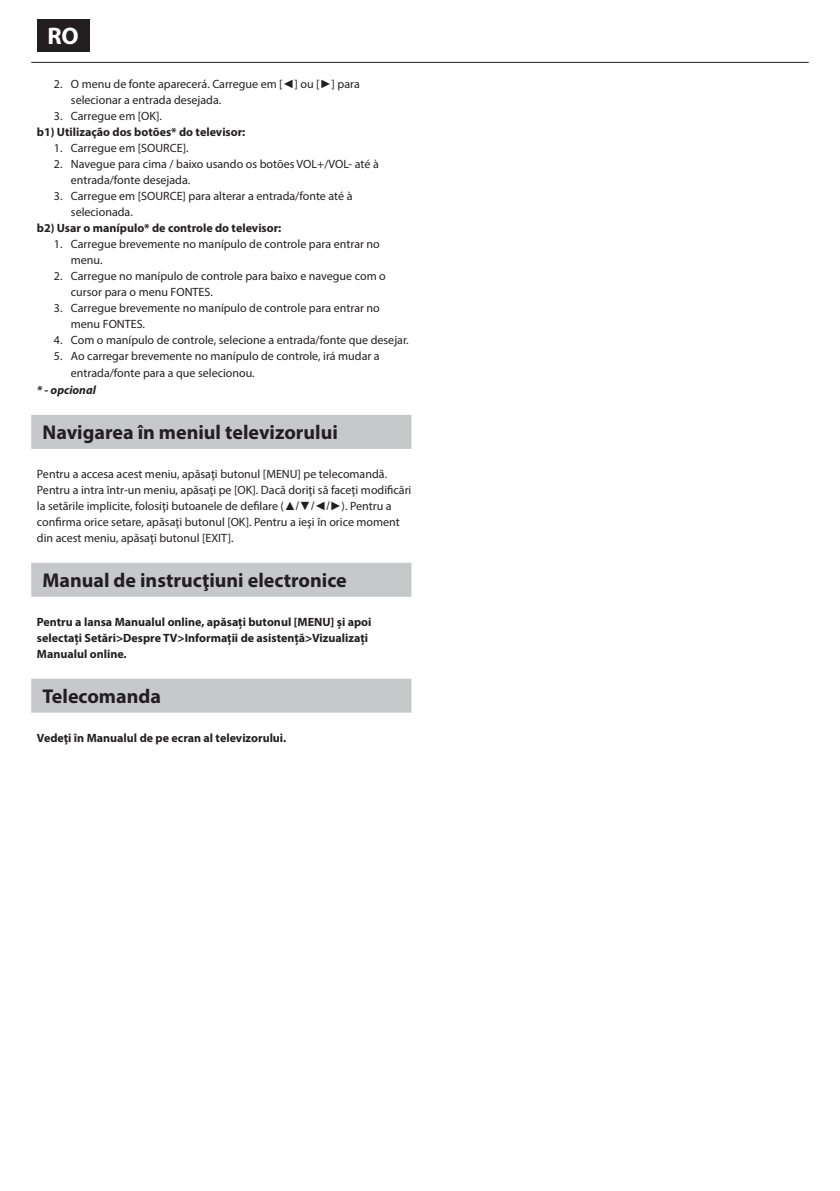
<style>
.page{position:relative;width:840px;height:1191px;background:#fff}
.page>*{position:absolute;margin:0;border:0;box-sizing:border-box;transform-origin:0 0}
.t1{font:700 24px "Myriad Pro";color:#fff}
.t2{font:700 20px "Myriad Pro";color:#231f20}
.t3{font:12px/16px "Myriad Pro";color:#231f20}
.t4{font:700 12px/16px "Myriad Pro";color:#231f20}
.t5{font:italic 700 12px "Myriad Pro";color:#231f20}
.s1{font-family:"Arial"}
</style>
<div class="page">
<div style="left:37px;top:19px;width:52px;height:32px;background:#231f20"></div>
<div style="left:31px;top:415px;width:380px;height:34px;background:#c7c8ca"></div>
<div style="left:31px;top:563px;width:380px;height:34px;background:#c7c8ca"></div>
<div style="left:31px;top:678px;width:380px;height:34px;background:#c7c8ca"></div>
<hr style="left:31px;top:62px;width:777px;height:1px;background:#231f20">
<h1 class="t1" style="left:47px;top:23px;width:33px">RO</h1>
<p class="t3" style="left:71px;top:76px;width:290px;text-indent:-17px">2. O menu de fonte aparecerá. Carregue em [<span class="s1">◄</span>] ou [<span class="s1">►</span>] para selecionar a entrada desejada.</p>
<p class="t3" style="left:54px;top:108px;width:110px">3. Carregue em [OK].</p>
<p class="t4" style="left:37px;top:124px;width:210px">b1) Utilização dos botões* do televisor:</p>
<p class="t3" style="left:54px;top:140px;width:136px">1. Carregue em [SOURCE].</p>
<p class="t3" style="left:71px;top:156px;width:309px;text-indent:-17px">2. Navegue para cima / baixo usando os botões VOL+/VOL- até à entrada/fonte desejada.</p>
<p class="t3" style="left:71px;top:188px;width:283px;text-indent:-17px">3. Carregue em [SOURCE] para alterar a entrada/fonte até à selecionada.</p>
<p class="t4" style="left:37px;top:220px;width:246px">b2) Usar o manípulo* de controle do televisor:</p>
<p class="t3" style="left:71px;top:236px;width:310px;text-indent:-17px">1. Carregue brevemente no manípulo de controle para entrar no menu.</p>
<p class="t3" style="left:71px;top:268px;width:316px;text-indent:-17px">2. Carregue no manípulo de controle para baixo e navegue com o cursor para o menu FONTES.</p>
<p class="t3" style="left:71px;top:300px;width:310px;text-indent:-17px">3. Carregue brevemente no manípulo de controle para entrar no menu FONTES.</p>
<p class="t3" style="left:54px;top:332px;width:356px">4. Com o manípulo de controle, selecione a entrada/fonte que desejar.</p>
<p class="t3" style="left:71px;top:348px;width:310px;text-indent:-17px">5. Ao carregar brevemente no manípulo de controle, irá mudar a entrada/fonte para a que selecionou.</p>
<p class="t5" style="left:37px;top:384px;width:60px">* - opcional</p>
<h2 class="t2" style="left:43px;top:421px;width:296px">Navigarea în meniul televizorului</h2>
<p class="t3" style="left:37px;top:466px;width:376px">Pentru a accesa acest meniu, apăsaţi butonul [MENU] pe telecomandă.<br>Pentru a intra într-un meniu, apăsaţi pe [OK]. Dacă doriţi să faceţi modificări la setările implicite, folosiţi butoanele de defilare (<span class="s1">▲/▼/◄/►</span>). Pentru a confirma orice setare, apăsaţi butonul [OK]. Pentru a ieşi în orice moment din acest meniu, apăsaţi butonul [EXIT].</p>
<h2 class="t2" style="left:43px;top:569px;width:305px">Manual de instrucţiuni electronice</h2>
<p class="t4" style="left:37px;top:614px;width:336px">Pentru a lansa Manualul online, apăsați butonul [MENU] și apoi selectați Setări&gt;Despre TV&gt;Informații de asistență&gt;Vizualizați<br>Manualul online.</p>
<h2 class="t2" style="left:43px;top:685px;width:120px">Telecomanda</h2>
<p class="t4" style="left:37px;top:730px;width:251px">Vedeţi în Manualul de pe ecran al televizorului.</p>
</div>
